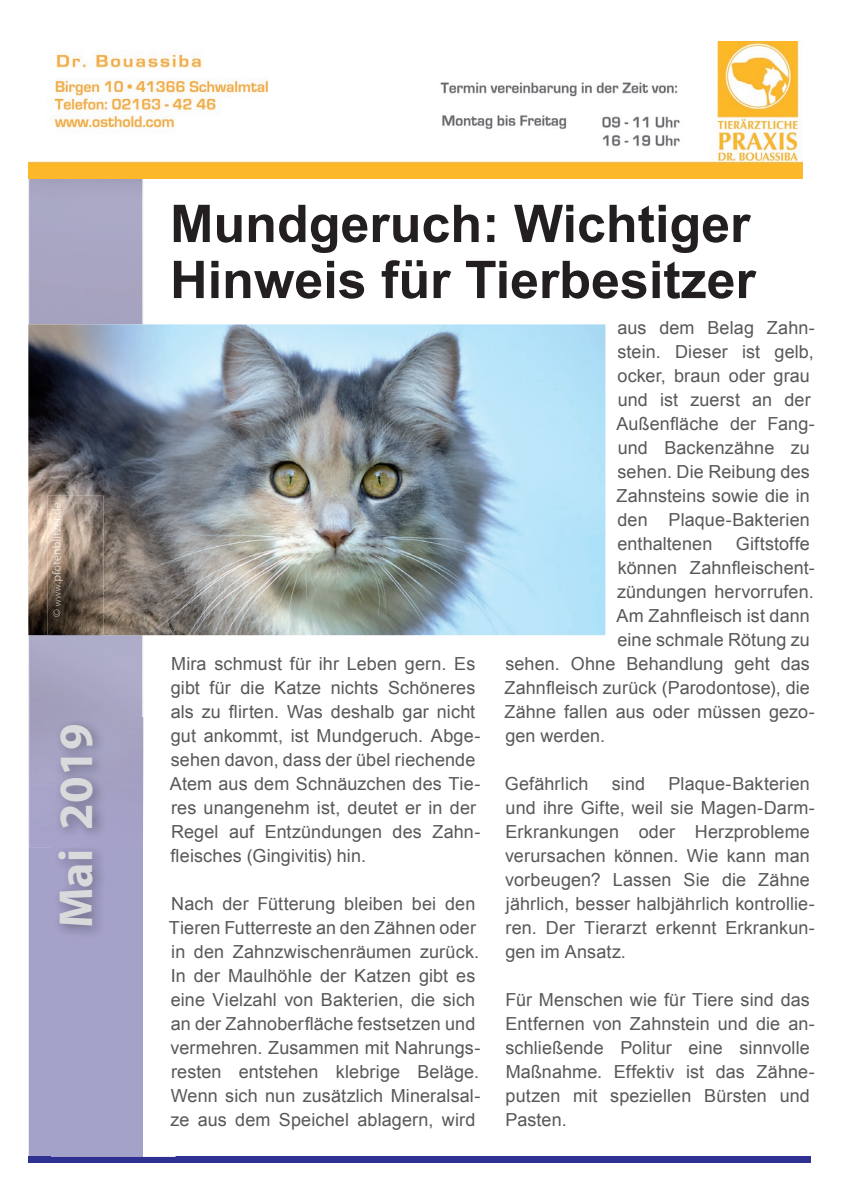
<style>
.page{position:relative;width:842px;height:1191px;background:#fff}
.page>*{position:absolute;margin:0;border:0;box-sizing:border-box;transform-origin:0 0}
.t1{font:700 52px/56px "Arial";color:#231f20}
.t2{font:700 48px "Myriad Pro";color:#d9dadc}
.t3{font:18px/24px "Arial";letter-spacing:.005em;color:#57585a}
</style>
<div class="page">
<div style="left:28px;top:1157px;width:783px;height:6px;background:#2e3092"></div>
<div style="left:60px;top:178px;width:82px;height:539px;background:#a9a6c4"></div>
<img style="left:28px;top:41px;width:774px;height:137px">
<img style="left:28px;top:324px;width:577px;height:311px">
<img style="left:60px;top:496px;width:43px;height:216px">
<svg style="left:29px;top:170px;width:31px;height:987px;background:#938da2"></svg>
<img style="left:56px;top:584px;width:4px;height:22px">
<img style="left:52px;top:503px;width:11px;height:80px">
<h2 class="t2" style="left:45px;top:928px;width:207px;rotate:-90deg">Mai 2019</h2>
<h1 class="t1" style="left:170px;top:197px;width:587px">Mundgeruch: Wichtiger<br>Hinweis für Tierbesitzer</h1>
<p class="t3" style="left:170px;top:652px;width:312px">Mira schmust für ihr Leben gern. Es gibt für die Katze nichts Schöneres als zu flirten. Was deshalb gar nicht gut ankommt, ist Mundgeruch. Abge&shy;sehen davon, dass der übel riechende Atem aus dem Schnäuzchen des Tie&shy;res unangenehm ist, deutet er in der Regel auf Entzündungen des Zahn&shy;fleisches (Gingivitis) hin.</p>
<p class="t3" style="left:169px;top:892px;width:313px">Nach der Fütterung bleiben bei den Tieren Futterreste an den Zähnen oder in den Zahnzwischenräumen zurück.<br>In der Maulhöhle der Katzen gibt es eine Vielzahl von Bakterien, die sich an der Zahnoberfläche festsetzen und vermehren. Zusammen mit Nahrungs&shy;resten entstehen klebrige Beläge.<br>Wenn sich nun zusätzlich Mineralsal&shy;ze aus dem Speichel ablagern, wird</p>
<p class="t3" style="left:616px;top:316px;width:200px">aus dem Belag Zahn&shy;stein. Dieser ist gelb, ocker, braun oder grau und ist zuerst an der<br>Außenfläche der Fang&shy;und Backenzähne zu sehen. Die Reibung des<br>Zahnsteins sowie die in den Plaque-Bakterien enthaltenen</p>
<p class="t3" style="left:736px;top:532px;width:76px">Giftstoffe</p>
<p class="t3" style="left:618px;top:556px;width:198px">können Zahnfleischent-</p>
<p class="t3" style="left:617px;top:580px;width:198px">zündungen hervorrufen.</p>
<p class="t3" style="left:617px;top:604px;width:195px">Am Zahnfleisch ist dann</p>
<p class="t3" style="left:617px;top:628px;width:194px">eine schmale Rötung zu</p>
<p class="t3" style="left:505px;top:652px;width:306px">sehen. Ohne Behandlung geht das</p>
<p class="t3" style="left:504px;top:676px;width:307px">Zahnfleisch zurück (Parodontose), die</p>
<p class="t3" style="left:504px;top:700px;width:312px">Zähne fallen aus oder müssen gezo-</p>
<p class="t3" style="left:505px;top:724px;width:101px">gen werden.</p>
<p class="t3" style="left:505px;top:772px;width:85px">Gefährlich</p>
<p class="t3" style="left:612px;top:772px;width:35px">sind</p>
<p class="t3" style="left:505px;top:772px;width:311px;text-indent:163px">Plaque-Bakterien und ihre Gifte, weil sie Magen-Darm-<br>Erkrankungen oder Herzprobleme verursachen können. Wie kann man vorbeugen? Lassen Sie die Zähne jährlich, besser halbjährlich kontrollie&shy;ren. Der Tierarzt erkennt Erkrankun&shy;gen im Ansatz.</p>
<p class="t3" style="left:505px;top:988px;width:311px">Für Menschen wie für Tiere sind das<br>Entfernen von Zahnstein und die an&shy;schließende Politur eine sinnvolle<br>Maßnahme. Effektiv ist das Zähne&shy;putzen mit speziellen Bürsten und<br>Pasten.</p>
</div>
